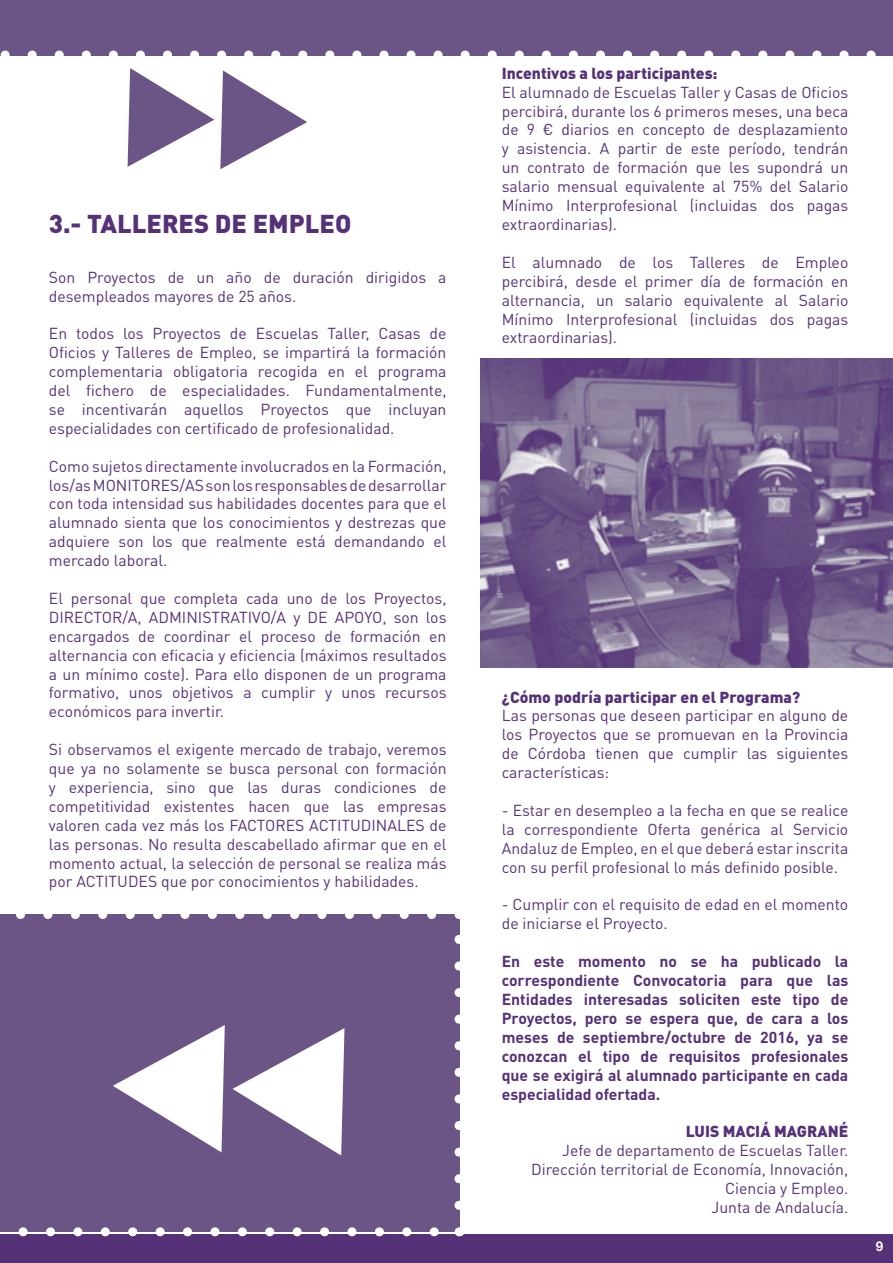
<style>
.page{position:relative;width:893px;height:1263px;background:#fff}
.page>*{position:absolute;margin:0;border:0;box-sizing:border-box;transform-origin:0 0}
.t1{font:900 25.5px "DIN Pro";color:#553178}
.t2{font:15.75px/18.9px "DIN Pro";color:#553178;text-align:justify}
.t3{font:700 15.75px/18.9px "DIN Pro";color:#553178;text-align:justify}
.t4{font:900 15.75px "DIN Pro";color:#553178}
.t5{font:700 13.5px "Helvetica Neue LT Std";color:#fff}
</style>
<div class="page">
<div style="left:0;top:1235px;width:893px;height:28px;background:#553178"></div>
<img style="left:481px;top:358px;width:412px;height:309px">
<svg style="left:128px;top:68px;width:86px;height:99px"></svg>
<svg style="left:220px;top:70px;width:87px;height:99px"></svg>
<div style="left:0;top:914px;width:459px;height:318px;background:#6b5586"></div>
<svg style="left:454px;top:928px;width:6px;height:277px"></svg>
<svg style="left:16px;top:914px;width:416px;height:5px"></svg>
<svg style="left:0;top:1227px;width:445px;height:9px"></svg>
<svg style="left:232px;top:1028px;width:112px;height:127px"></svg>
<svg style="left:113px;top:1025px;width:112px;height:127px"></svg>
<div style="left:0;top:0;width:893px;height:55px;background:#6b5586"></div>
<svg style="left:0;top:51px;width:893px;height:5px"></svg>
<h1 class="t1" style="left:49px;top:207px;width:304px">3.- TALLERES DE EMPLEO</h1>
<p class="t2" style="left:49px;top:267px;width:399px">Son Proyectos de un año de duración dirigidos a desempleados mayores de 25 años.</p>
<p class="t2" style="left:49px;top:323px;width:399px">En todos los Proyectos de Escuelas Taller, Casas de Oficios y Talleres de Empleo, se impartirá la formación complementaria obligatoria recogida en el programa del fichero de especialidades. Fundamentalmente, se incentivarán aquellos Proyectos que incluyan especialidades con certificado de profesionalidad.</p>
<p class="t2" style="left:49px;top:456px;width:399px">Como sujetos directamente involucrados en la Formación, los/as MONITORES/AS son los responsables de desarrollar con toda intensidad sus habilidades docentes para que el alumnado sienta que los conocimientos y destrezas que adquiere son los que realmente está demandando el mercado laboral.</p>
<p class="t2" style="left:49px;top:588px;width:399px">El personal que completa cada uno de los Proyectos, DIRECTOR/A, ADMINISTRATIVO/A y DE APOYO, son los encargados de coordinar el proceso de formación en alternancia con eficacia y eficiencia (máximos resultados a un mínimo coste). Para ello disponen de un programa formativo, unos objetivos a cumplir y unos recursos económicos para invertir.</p>
<p class="t2" style="left:49px;top:739px;width:399px">Si observamos el exigente mercado de trabajo, veremos que ya no solamente se busca personal con formación y experiencia, sino que las duras condiciones de competitividad existentes hacen que las empresas valoren cada vez más los FACTORES ACTITUDINALES de las personas. No resulta descabellado afirmar que en el momento actual, la selección de personal se realiza más por ACTITUDES que por conocimientos y habilidades.</p>
<p class="t4" style="left:502px;top:62px;width:217px">Incentivos a los participantes:</p>
<p class="t2" style="left:502px;top:82px;width:348px">El alumnado de Escuelas Taller y Casas de Oficios percibirá, durante los 6 primeros meses, una beca de 9 € diarios en concepto de desplazamiento y asistencia. A partir de este período, tendrán un contrato de formación que les supondrá un salario mensual equivalente al 75% del Salario Mínimo Interprofesional (incluidas dos pagas extraordinarias).</p>
<p class="t2" style="left:502px;top:252px;width:348px">El alumnado de los Talleres de Empleo percibirá, desde el primer día de formación en alternancia, un salario equivalente al Salario Mínimo Interprofesional (incluidas dos pagas extraordinarias).</p>
<p class="t4" style="left:502px;top:686px;width:300px">¿Cómo podría participar en el Programa?</p>
<p class="t2" style="left:502px;top:706px;width:348px">Las personas que deseen participar en alguno de los Proyectos que se promuevan en la Provincia de Córdoba tienen que cumplir las siguientes características:</p>
<p class="t2" style="left:502px;top:800px;width:348px">- Estar en desempleo a la fecha en que se realice la correspondiente Oferta genérica al Servicio Andaluz de Empleo, en el que deberá estar inscrita con su perfil profesional lo más definido posible.</p>
<p class="t2" style="left:502px;top:895px;width:348px">- Cumplir con el requisito de edad en el momento de iniciarse el Proyecto.</p>
<p class="t3" style="left:502px;top:951px;width:348px">En este momento no se ha publicado la correspondiente Convocatoria para que las Entidades interesadas soliciten este tipo de Proyectos, pero se espera que, de cara a los meses de septiembre/octubre de 2016, ya se conozcan el tipo de requisitos profesionales que se exigirá al alumnado participante en cada especialidad ofertada.</p>
<p class="t4" style="left:686px;top:1121px;width:164px">LUIS MACIÁ MAGRANÉ</p>
<p class="t2" style="left:531px;top:1140px;width:319px;text-align:right">Jefe de departamento de Escuelas Taller.<br>Dirección territorial de Economía, Innovación,<br>Ciencia y Empleo.<br>Junta de Andalucía.</p>
<p class="t5" style="left:876px;top:1238px;width:9px">9</p>
</div>
